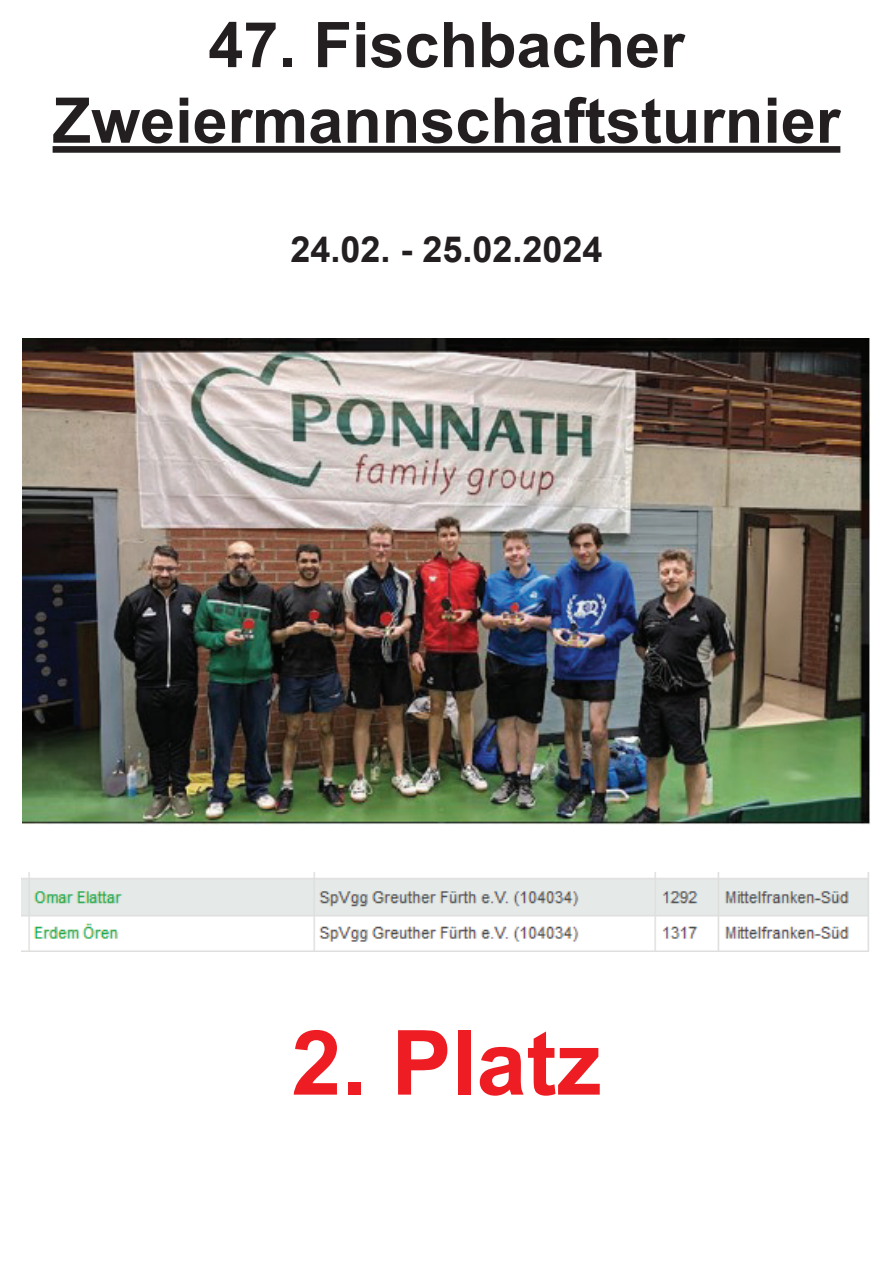
<style>
.page{position:relative;width:893px;height:1263px;background:#fff}
.page>*{position:absolute;margin:0;border:0;box-sizing:border-box;transform-origin:0 0}
.t1{font:700 90px "Arial";color:#ee1d23}
.t2{font:700 63px/75.6px "Arial";color:#231f20;text-align:center}
.t3{font:700 36px "Arial";color:#231f20}
</style>
<div class="page">
<div style="left:53px;top:146px;width:787px;height:7px;background:#231f20"></div>
<img style="left:21px;top:872px;width:848px;height:80px">
<img style="left:22px;top:338px;width:848px;height:487px">
<p class="t2" style="left:53px;top:8px;width:789px">47. Fischbacher<br>Zweiermannschaftsturnier</p>
<p class="t3" style="left:290px;top:224px;width:314px">24.02. - 25.02.2024</p>
<h1 class="t1" style="left:291px;top:999px;width:312px">2. Platz</h1>
</div>
